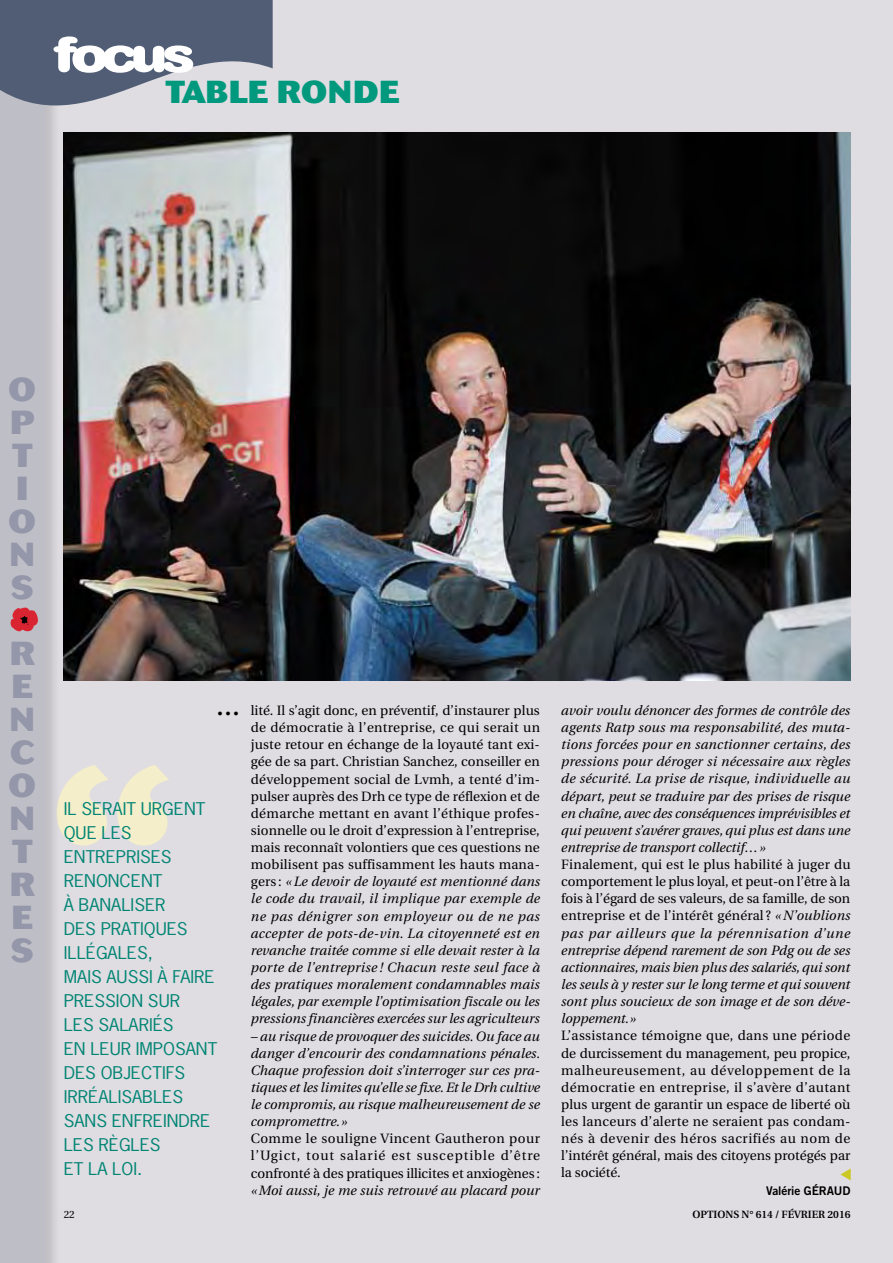
<style>
.page{position:relative;width:893px;height:1263px;background:#dfdde1}
.page>*{position:absolute;margin:0;border:0;box-sizing:border-box;transform-origin:0 0}
.t1{font:700 268.5px "Meta Plus";color:#f4eeca}
.t2{font:800 33px/33px "Cosmos";color:#9496a9}
.t3{font:800 31.5px "Cosmos";letter-spacing:.015em;color:#00997e}
.t4{font:500 24px "Cosmos";color:#000}
.t5{font:16.5px/24px "News Gothic";color:#008474;scale:1.1 1}
.t6{font:13.5px/17.1px "Utopia";letter-spacing:-.005em;color:#000;text-align:justify}
.t7{font:italic 13.5px/17.1px "Utopia";letter-spacing:.005em;color:#000;text-align:justify}
.t8{font:12px "Trade Gothic Bold Two";letter-spacing:-.01em;color:#000}
.t9{font:600 10.5px "Utopia";letter-spacing:-.005em;color:#000}
.t10{font:10.5px "Utopia";color:#000}
.s1{font-style:italic}
.s2{font-style:normal}
</style>
<div class="page">
<img style="left:64px;top:132px;width:786px;height:549px">
<div style="left:0;top:0;width:62px;height:1263px;background:#000;opacity:.14"></div>
<div style="left:0;top:0;width:45px;height:1263px;background:#bebec6"></div>
<svg style="left:10px;top:608px;width:28px;height:23px"></svg>
<svg style="left:0;top:0;width:273px;height:115px"></svg>
<h3 class="t3" style="left:166px;top:74px;width:235px">TABLE RONDE</h3>
<h2 class="t2" style="left:9px;top:373px;width:29px">O<br>P<br>T<br>I<br>O<br>N<br>S</h2>
<h2 class="t2" style="left:9px;top:637px;width:29px;text-align:justify">R E N C O N T R E S</h2>
<h3 class="t4" style="left:216px;top:693px;width:25px">…</h3>
<h1 class="t1" style="left:46px;top:709px;width:133px">“</h1>
<p class="t5" style="left:64px;top:796px;width:141px">IL SERAIT URGENT<br>QUE LES<br>ENTREPRISES<br>RENONCENT<br>À BANALISER<br>DES PRATIQUES<br>ILLÉGALES,<br>MAIS AUSSI À FAIRE<br>PRESSION SUR<br>LES SALARIÉS<br>EN LEUR IMPOSANT<br>DES OBJECTIFS<br>IRRÉALISABLES<br>SANS ENFREINDRE<br>LES RÈGLES<br>ET LA LOI.</p>
<p class="t6" style="left:251px;top:702px;width:291px">lité. Il s’agit donc, en préventif, d’instaurer plus de démocratie à l’entreprise, ce qui serait un juste retour en échange de la loyauté tant exi&shy;gée de sa part. Christian Sanchez, conseiller en développement social de Lvmh, a tenté d’im&shy;pulser auprès des Drh ce type de réflexion et de démarche mettant en avant l’éthique profes&shy;sionnelle ou le droit d’expression à l’entreprise, mais reconnaît volontiers que ces questions ne mobilisent pas suffisamment les hauts mana&shy;gers : <span class="s1">«Le devoir de loyauté est mentionné dans le code du travail, il implique par exemple de ne pas dénigrer son employeur ou de ne pas accepter de pots-de-vin. La citoyenneté est en revanche traitée comme si elle devait rester à la porte de l’entreprise ! Chacun reste seul face à des pratiques moralement condamnables mais légales, par exemple l’optimisation fiscale ou les pressions financières exercées sur les agriculteurs</span></p>
<p class="t7" style="left:251px;top:1028px;width:291px">– au risque de provoquer des suicides. Ou face au danger d’encourir des condamnations pénales.<br>Chaque profession doit s’interroger sur ces pra&shy;tiques et les limites qu’elle se fixe. Et le Drh cultive le compromis, au risque malheureusement de se compromettre.»</p>
<p class="t6" style="left:251px;top:1130px;width:291px">Comme le souligne Vincent Gautheron pour l’Ugict, tout salarié est susceptible d’être confronté à des pratiques illicites et anxiogènes :</p>
<p class="t7" style="left:251px;top:1182px;width:291px">«Moi aussi, je me suis retrouvé au placard pour</p>
<p class="t7" style="left:561px;top:702px;width:291px">avoir voulu dénoncer des formes de contrôle des agents Ratp sous ma responsabilité, des muta&shy;tions forcées pour en sanctionner certains, des pressions pour déroger si nécessaire aux règles de sécurité. La prise de risque, individuelle au départ, peut se traduire par des prises de risque en chaîne, avec des conséquences imprévisibles et qui peuvent s’avérer graves, qui plus est dans une entreprise de transport collectif…»</p>
<p class="t7" style="left:561px;top:856px;width:291px"><span class="s2">Finalement, qui est le plus habilité à juger du comportement le plus loyal, et peut-on l’être à la fois à l’égard de ses valeurs, de sa famille, de son entreprise et de l’intérêt général?</span> «N’oublions pas par ailleurs que la pérennisation d’une entreprise dépend rarement de son Pdg ou de ses actionnaires, mais bien plus des salariés, qui sont les seuls à y rester sur le long terme et qui souvent sont plus soucieux de son image et de son déve&shy;loppement.»</p>
<p class="t6" style="left:561px;top:1027px;width:291px">L’assistance témoigne que, dans une période de durcissement du management, peu propice, malheureusement, au développement de la démocratie en entreprise, il s’avère d’autant plus urgent de garantir un espace de liberté où les lanceurs d’alerte ne seraient pas condam&shy;nés à devenir des héros sacrifiés au nom de l’intérêt général, mais des citoyens protégés par la société.</p>
<p class="t8" style="left:766px;top:1183px;width:86px">Valérie GÉRAUD</p>
<p class="t10" style="left:64px;top:1208px;width:13px">22</p>
<p class="t9" style="left:692px;top:1208px;width:160px">OPTIONS N° 614 / FÉVRIER 2016</p>
</div>
